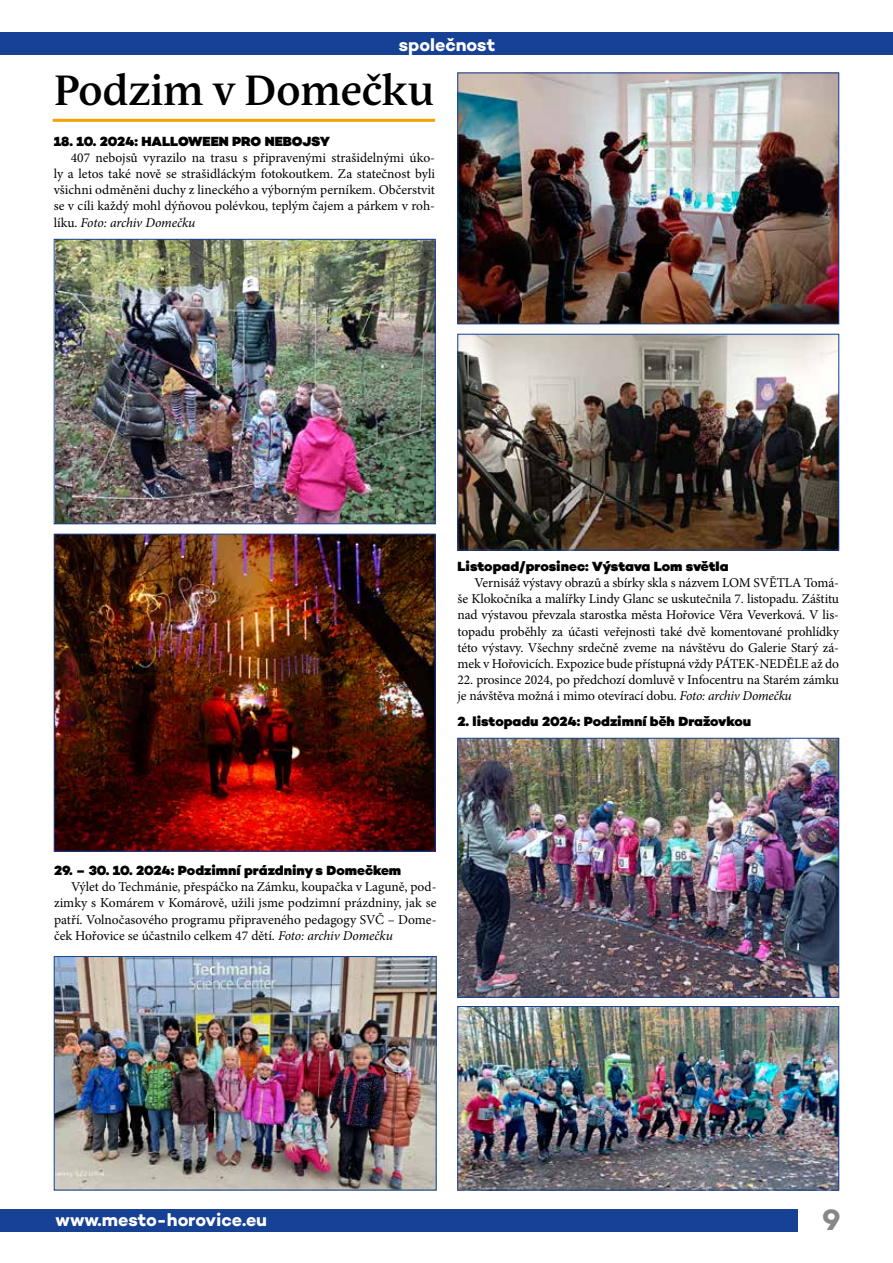
<style>
.page{position:relative;width:893px;height:1263px;background:#fff}
.page>*{position:absolute;margin:0;border:0;box-sizing:border-box;transform-origin:0 0}
.t1{font:700 42px "Andulka Book Pro";letter-spacing:-.005em;color:#000}
.t2{font:700 30px "Campton";color:#878787}
.t3{font:700 18px "Campton";letter-spacing:-.005em;color:#fff}
.t4{font:13.5px/16.2px "Minion Pro";letter-spacing:-.01em;color:#000;text-align:justify}
.t5{font:900 13.5px "Campton";color:#000}
.s1{font-style:italic}
</style>
<div class="page">
<div style="left:0;top:33px;width:893px;height:22px;background:#164194"></div>
<div style="left:0;top:1209px;width:798px;height:22px;background:#164194"></div>
<hr style="left:53px;top:119px;width:382px;height:3px;background:#f6a200">
<img style="left:460px;top:75px;width:377px;height:247px">
<div style="left:458px;top:73px;width:381px;height:251px;border:1px solid #164194"></div>
<img style="left:460px;top:336px;width:377px;height:212px">
<div style="left:458px;top:334px;width:381px;height:216px;border:1px solid #164194"></div>
<img style="left:460px;top:740px;width:377px;height:255px">
<div style="left:458px;top:738px;width:381px;height:259px;border:1px solid #164194"></div>
<img style="left:56px;top:241px;width:377px;height:281px">
<div style="left:54px;top:239px;width:381px;height:285px;border:1px solid #164194"></div>
<img style="left:56px;top:536px;width:377px;height:313px">
<div style="left:54px;top:534px;width:381px;height:317px;border:1px solid #164194"></div>
<img style="left:56px;top:958px;width:378px;height:230px">
<div style="left:54px;top:956px;width:382px;height:234px;border:1px solid #164194"></div>
<img style="left:460px;top:1008px;width:377px;height:180px">
<div style="left:458px;top:1006px;width:381px;height:184px;border:1px solid #164194"></div>
<h3 class="t3" style="left:399px;top:33px;width:98px">společnost</h3>
<h1 class="t1" style="left:54px;top:66px;width:382px">Podzim v Domečku</h1>
<p class="t5" style="left:54px;top:132px;width:278px">18. 10. 2024: HALLOWEEN PRO NEBOJSY</p>
<p class="t4" style="left:54px;top:150px;width:383px;text-indent:17px">407 nebojsů vyrazilo na trasu s připravenými strašidelnými úko&shy;ly a letos také nově se strašidláckým fotokoutkem. Za statečnost byli všichni odměněni duchy z lineckého a výborným perníkem. Občerstvit se v cíli každý mohl dýňovou polévkou, teplým čajem a párkem v roh&shy;líku. <span class="s1">Foto: archiv Domečku</span></p>
<p class="t5" style="left:458px;top:557px;width:272px">Listopad/prosinec: Výstava Lom světla</p>
<p class="t4" style="left:458px;top:575px;width:383px;text-indent:17px">Vernisáž výstavy obrazů a sbírky skla s názvem LOM SVĚTLA Tomá&shy;še Klokočníka a malířky Lindy Glanc se uskutečnila 7. listopadu. Záštitu nad výstavou převzala starostka města Hořovice Věra Veverková. V lis&shy;topadu proběhly za účasti veřejnosti také dvě komentované prohlídky této výstavy. Všechny srdečně zveme na návštěvu do Galerie Starý zá&shy;mek v Hořovicích. Expozice bude přístupná vždy PÁTEK-NEDĚLE až do</p>
<p class="t4" style="left:458px;top:672px;width:383px">22. prosince 2024, po předchozí domluvě v Infocentru na Starém zámku je návštěva možná i mimo otevírací dobu. <span class="s1">Foto: archiv Domečku</span></p>
<p class="t5" style="left:458px;top:712px;width:295px">2. listopadu 2024: Podzimní běh Dražovkou</p>
<p class="t5" style="left:54px;top:862px;width:349px">29. – 30. 10. 2024: Podzimní prázdniny s Domečkem</p>
<p class="t4" style="left:54px;top:879px;width:384px;text-indent:17px">Výlet do Techmánie, přespáčko na Zámku, koupačka v Laguně, pod&shy;zimky s Komárem v Komárově, užili jsme podzimní prázdniny, jak se patří. Volnočasového programu připraveného pedagogy SVČ – Dome&shy;ček Hořovice se účastnilo celkem 47 dětí. <span class="s1">Foto: archiv Domečku</span></p>
<h3 class="t3" style="left:56px;top:1209px;width:213px">www.mesto-horovice.eu</h3>
<h2 class="t2" style="left:822px;top:1201px;width:20px">9</h2>
</div>
